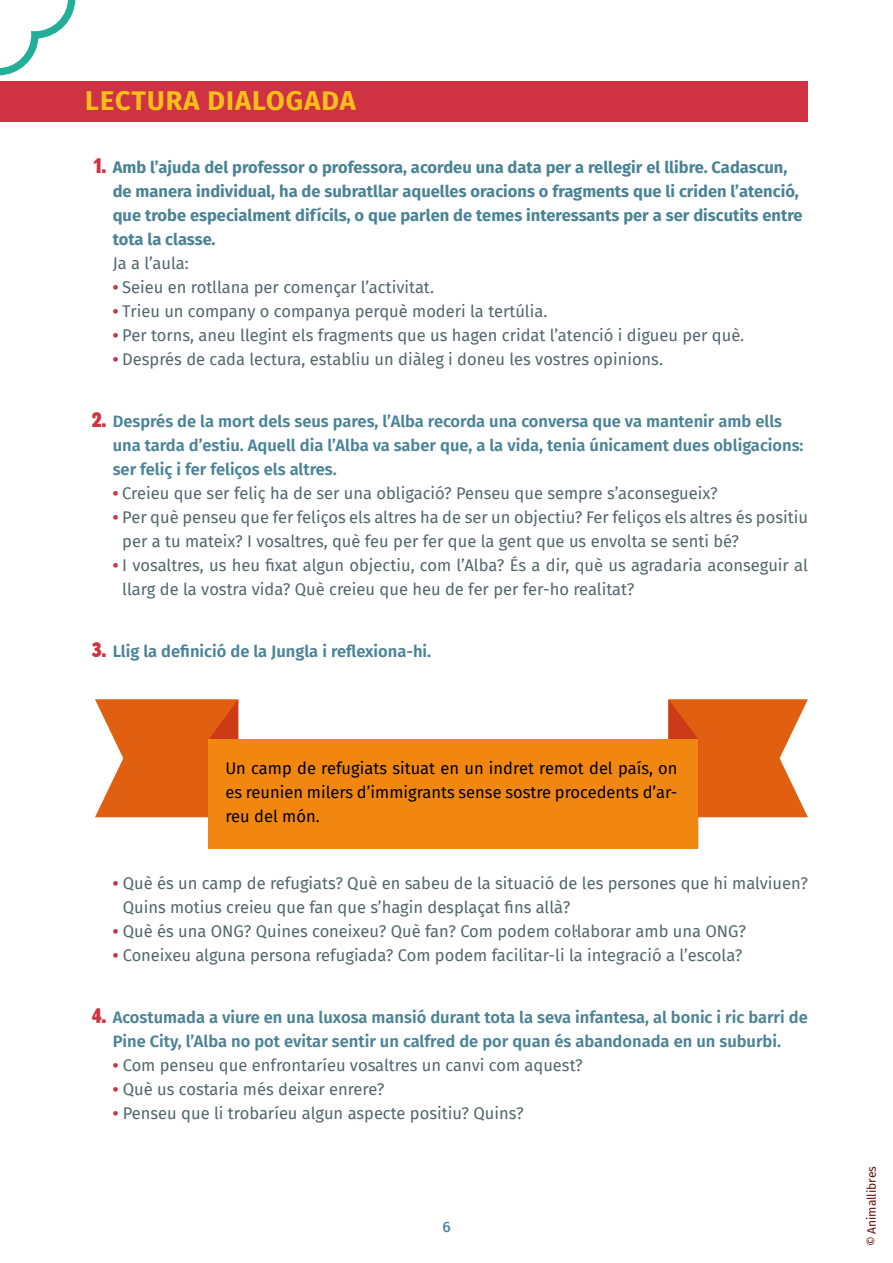
<style>
.page{position:relative;width:893px;height:1263px;background:#fff}
.page>*{position:absolute;margin:0;border:0;box-sizing:border-box;transform-origin:0 0}
.Títol_1{font:700 27px "Fira Sans";letter-spacing:.04em;color:#fcbe1b}
.Text_activitats{font:16.5px/24px "Fira Sans";color:#52666c}
.t1{font:600 16.5px/24px "Fira Sans";color:#4a8396}
.t2{font:700 16.5px/24px "Fira Sans";color:#4a8396}
.Text{font:16.5px/24px "Fira Sans";color:#000;text-align:justify}
.t3{font:500 15px "Fira Sans";color:#4e86a2}
.t4{font:12px "Fira Sans";letter-spacing:-.01em;color:#651310}
.s1{font-family:"Block Berthold";font-weight:400;font-stretch:condensed;font-size:21px;color:#cf3243}
.s2{font-weight:700;color:#cf3243}
</style>
<div class="page">
<svg style="left:668px;top:699px;width:140px;height:149px"></svg>
<svg style="left:95px;top:699px;width:143px;height:119px;background:#e3712d"></svg>
<div style="left:208px;top:739px;width:490px;height:109px;background:#f18711"></div>
<svg style="left:0;top:0;width:75px;height:75px"></svg>
<div style="left:0;top:81px;width:808px;height:41px;background:#cf3243"></div>
<p class="Títol_1" style="left:85px;top:78px;width:272px">LECTURA DIALOGADA</p>
<p class="t2" style="left:113px;top:154px;width:691px;text-indent:-20px"><span class="s1">1.</span> Amb l’ajuda del professor o professora, acordeu una data per a rellegir el llibre. Cadascun, de manera individual, ha de subratllar aquelles oracions o fragments que li criden l’atenció, que trobe especialment difícils, o que parlen de temes interessants per a ser discutits entre tota la classe.</p>
<p class="Text_activitats" style="left:113px;top:250px;width:78px">Ja a l’aula:</p>
<p class="Text_activitats" style="left:113px;top:274px;width:323px"><span class="s2">•</span> Seieu en rotllana per començar l’activitat.</p>
<p class="Text_activitats" style="left:113px;top:298px;width:436px"><span class="s2">•</span> Trieu un company o companya perquè moderi la tertúlia.</p>
<p class="Text_activitats" style="left:113px;top:322px;width:633px"><span class="s2">•</span> Per torns, aneu llegint els fragments que us hagen cridat l’atenció i digueu per què.</p>
<p class="Text_activitats" style="left:113px;top:346px;width:552px"><span class="s2">•</span> Després de cada lectura, establiu un diàleg i doneu les vostres opinions.</p>
<p class="t1" style="left:113px;top:408px;width:692px;text-indent:-21px"><span class="s1">2.</span> Després de la mort dels seus pares, l’Alba recorda una conversa que va mantenir amb ells una tarda d’estiu. Aquell dia l’Alba va saber que, a la vida, tenia únicament dues obligacions: ser feliç i fer feliços els altres.</p>
<p class="Text_activitats" style="left:113px;top:481px;width:606px"><span class="s2">•</span> Creieu que ser feliç ha de ser una obligació? Penseu que sempre s’aconsegueix?</p>
<p class="Text_activitats" style="left:122px;top:505px;width:687px;text-indent:-10px"><span class="s2">•</span> Per què penseu que fer feliços els altres ha de ser un objectiu? Fer feliços els altres és positiu per a tu mateix? I vosaltres, què feu per fer que la gent que us envolta se senti bé?</p>
<p class="Text_activitats" style="left:122px;top:553px;width:687px;text-indent:-10px"><span class="s2">•</span> I vosaltres, us heu fixat algun objectiu, com l’Alba? És a dir, què us agradaria aconseguir al llarg de la vostra vida? Què creieu que heu de fer per fer-ho realitat?</p>
<p class="t1" style="left:92px;top:638px;width:340px"><span class="s1">3.</span> Llig la definició de la Jungla i reflexiona-hi.</p>
<p class="Text" style="left:225px;top:756px;width:454px">Un camp de refugiats situat en un indret remot del país, on es reunien milers d’immigrants sense sostre procedents d’ar&shy;reu del món.</p>
<p class="Text_activitats" style="left:123px;top:870px;width:687px;text-indent:-10px"><span class="s2">•</span> Què és un camp de refugiats? Què en sabeu de la situació de les persones que hi malviuen?<br>Quins motius creieu que fan que s’hagin desplaçat fins allà?</p>
<p class="Text_activitats" style="left:113px;top:918px;width:635px"><span class="s2">•</span> Què és una ONG? Quines coneixeu? Què fan? Com podem col·laborar amb una ONG?</p>
<p class="Text_activitats" style="left:113px;top:942px;width:631px"><span class="s2">•</span> Coneixeu alguna persona refugiada? Com podem facilitar-li la integració a l’escola?</p>
<p class="t1" style="left:92px;top:1004px;width:717px;text-align:center"><span class="s1">4.</span> Acostumada a viure en una luxosa mansió durant tota la seva infantesa, al bonic i ric barri de<br>Pine City, l’Alba no pot evitar sentir un calfred de por quan és abandonada en un suburbi.</p>
<p class="Text_activitats" style="left:113px;top:1053px;width:471px"><span class="s2">•</span> Com penseu que enfrontaríeu vosaltres un canvi com aquest?</p>
<p class="Text_activitats" style="left:113px;top:1077px;width:273px"><span class="s2">•</span> Què us costaria més deixar enrere?</p>
<p class="Text_activitats" style="left:113px;top:1101px;width:412px"><span class="s2">•</span> Penseu que li trobaríeu algun aspecte positiu? Quins?</p>
<p class="t3" style="left:442px;top:1214px;width:10px">6</p>
<p class="t4" style="left:863px;top:1246px;width:81px;rotate:-90deg">© Animallibres</p>
</div>
